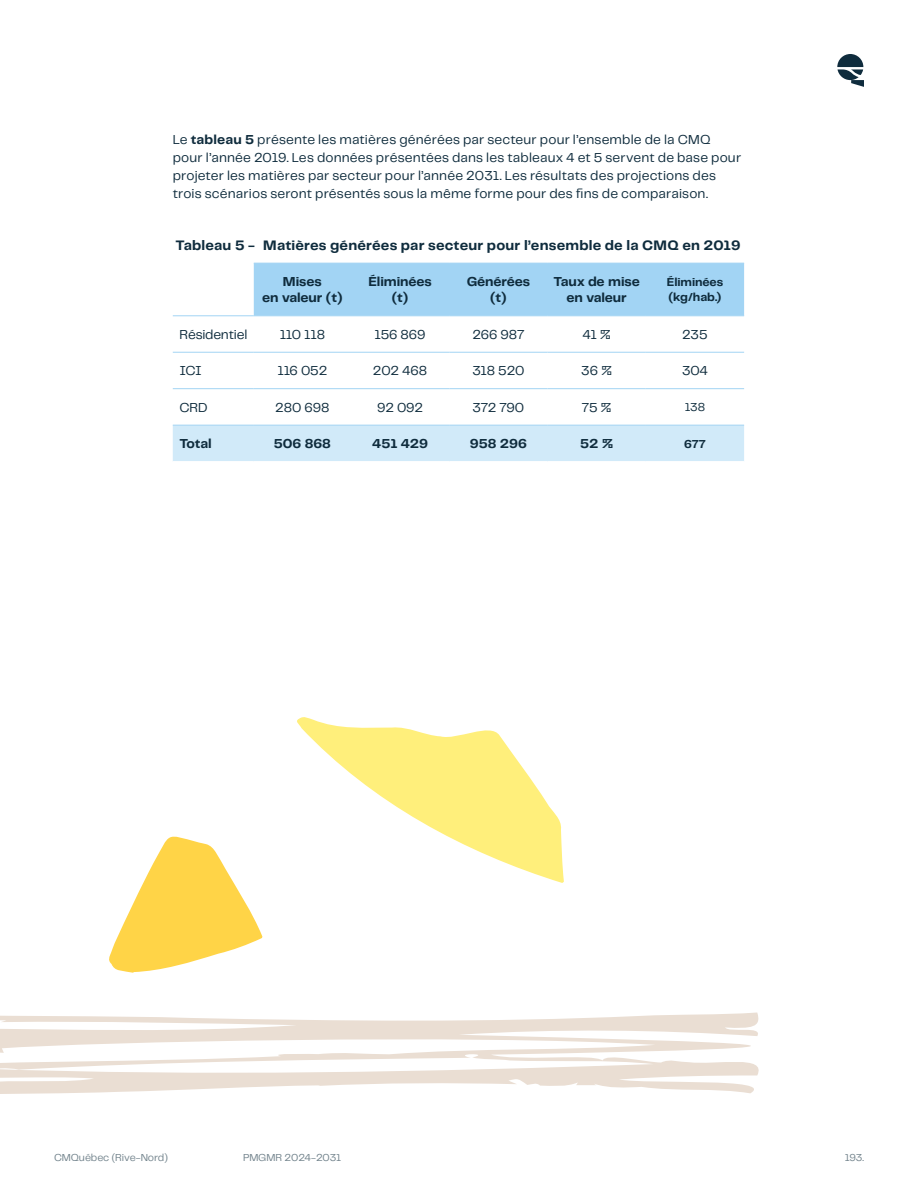
<style>
.page{position:relative;width:918px;height:1188px;background:#fff}
.page>*{position:absolute;margin:0;border:0;box-sizing:border-box;transform-origin:0 0}
.t1{font:700 14.25px "PP Telegraf";letter-spacing:.015em;color:#0f2c3d}
.t2{font:13.5px/18px "PP Telegraf";letter-spacing:.01em;color:#0f2c3d}
.t3{font:700 13.5px/16.2px "PP Telegraf";letter-spacing:-.005em;color:#0f2c3d;text-align:center}
.t4{font:13.5px "PP Telegraf";letter-spacing:-.01em;color:#0f2c3d}
.t5{font:700 12px/14.4px "PP Telegraf";letter-spacing:-.005em;color:#0f2c3d}
.t6{font:12px "PP Telegraf";color:#0f2c3d}
.t7{font:10.5px "PP Telegraf";letter-spacing:-.01em;color:#72838c}
.s1{font-weight:700}
</style>
<div class="page">
<svg style="left:0;top:1013px;width:759px;height:81px"></svg>
<svg style="left:109px;top:836px;width:154px;height:137px"></svg>
<svg style="left:297px;top:717px;width:267px;height:166px"></svg>
<svg style="left:837px;top:54px;width:27px;height:33px"></svg>
<div style="left:254px;top:264px;width:490px;height:52px;background:#a2d4f4"></div>
<svg style="left:173px;top:351px;width:571px;height:74px"></svg>
<div style="left:173px;top:426px;width:571px;height:35px;background:#d1eaf9"></div>
<hr style="left:173px;top:352px;width:81px;height:1px;background:#a2d4f4">
<hr style="left:254px;top:352px;width:97px;height:1px;background:#a2d4f4">
<hr style="left:351px;top:352px;width:98px;height:1px;background:#a2d4f4">
<hr style="left:449px;top:352px;width:99px;height:1px;background:#a2d4f4">
<hr style="left:548px;top:352px;width:98px;height:1px;background:#a2d4f4">
<hr style="left:646px;top:352px;width:98px;height:1px;background:#a2d4f4">
<hr style="left:173px;top:388px;width:81px;height:1px;background:#a2d4f4">
<hr style="left:254px;top:388px;width:97px;height:1px;background:#a2d4f4">
<hr style="left:351px;top:388px;width:98px;height:1px;background:#a2d4f4">
<hr style="left:449px;top:388px;width:99px;height:1px;background:#a2d4f4">
<hr style="left:548px;top:388px;width:98px;height:1px;background:#a2d4f4">
<hr style="left:646px;top:388px;width:98px;height:1px;background:#a2d4f4">
<hr style="left:254px;top:263px;width:97px;height:1px;background:#a2d4f4">
<hr style="left:351px;top:263px;width:98px;height:1px;background:#a2d4f4">
<hr style="left:449px;top:263px;width:99px;height:1px;background:#a2d4f4">
<hr style="left:548px;top:263px;width:98px;height:1px;background:#a2d4f4">
<hr style="left:646px;top:263px;width:98px;height:1px;background:#a2d4f4">
<hr style="left:173px;top:316px;width:81px;height:1px;background:#a2d4f4">
<hr style="left:254px;top:316px;width:97px;height:1px;background:#a2d4f4">
<hr style="left:351px;top:316px;width:98px;height:1px;background:#a2d4f4">
<hr style="left:449px;top:316px;width:99px;height:1px;background:#a2d4f4">
<hr style="left:548px;top:316px;width:98px;height:1px;background:#a2d4f4">
<hr style="left:646px;top:316px;width:98px;height:1px;background:#a2d4f4">
<hr style="left:173px;top:425px;width:81px;height:1px;background:#a2d4f4">
<hr style="left:254px;top:425px;width:97px;height:1px;background:#a2d4f4">
<hr style="left:351px;top:425px;width:98px;height:1px;background:#a2d4f4">
<hr style="left:449px;top:425px;width:99px;height:1px;background:#a2d4f4">
<hr style="left:548px;top:425px;width:98px;height:1px;background:#a2d4f4">
<hr style="left:646px;top:425px;width:98px;height:1px;background:#a2d4f4">
<p class="t2" style="left:173px;top:131px;width:570px">Le <span class="s1">tableau 5</span> présente les matières générées par secteur pour l’ensemble de la CMQ pour l’année 2019. Les données présentées dans les tableaux 4 et 5 servent de base pour projeter les matières par secteur pour l’année 2031. Les résultats des projections des trois scénarios seront présentés sous la même forme pour des fins de comparaison.</p>
<p class="t1" style="left:176px;top:236px;width:567px">Tableau 5 - Matières générées par secteur pour l’ensemble de la CMQ en 2019</p>
<p class="t3" style="left:262px;top:273px;width:82px">Mises<br>en valeur (t)</p>
<p class="t3" style="left:368px;top:273px;width:65px">Éliminées (t)</p>
<p class="t3" style="left:467px;top:273px;width:65px">Générées (t)</p>
<p class="t3" style="left:554px;top:273px;width:88px">Taux de mise en valeur</p>
<p class="t5" style="left:667px;top:275px;width:58px">Éliminées (kg/hab.)</p>
<p class="t4" style="left:180px;top:325px;width:70px">Résidentiel</p>
<p class="t2" style="left:280px;top:325px;width:47px">110 118</p>
<p class="t2" style="left:375px;top:325px;width:52px">156 869</p>
<p class="t2" style="left:472px;top:325px;width:54px">266 987</p>
<p class="t2" style="left:583px;top:325px;width:30px">41 %</p>
<p class="t2" style="left:682px;top:325px;width:27px">235</p>
<p class="t2" style="left:180px;top:361px;width:24px">ICI</p>
<p class="t2" style="left:277px;top:361px;width:51px">116 052</p>
<p class="t2" style="left:373px;top:361px;width:56px">202 468</p>
<p class="t2" style="left:472px;top:361px;width:54px">318 520</p>
<p class="t2" style="left:581px;top:361px;width:32px">36 %</p>
<p class="t2" style="left:682px;top:361px;width:27px">304</p>
<p class="t2" style="left:180px;top:398px;width:30px">CRD</p>
<p class="t2" style="left:275px;top:398px;width:56px">280 698</p>
<p class="t2" style="left:377px;top:398px;width:48px">92 092</p>
<p class="t2" style="left:473px;top:398px;width:53px">372 790</p>
<p class="t2" style="left:582px;top:398px;width:31px">75 %</p>
<p class="t6" style="left:685px;top:399px;width:22px">138</p>
<p class="t3" style="left:180px;top:435px;width:34px">Total</p>
<p class="t3" style="left:274px;top:435px;width:59px">506 868</p>
<p class="t3" style="left:372px;top:435px;width:57px">451 429</p>
<p class="t3" style="left:470px;top:435px;width:59px">958 296</p>
<p class="t3" style="left:580px;top:435px;width:35px">52 %</p>
<p class="t5" style="left:684px;top:436px;width:23px">677</p>
<p class="t7" style="left:54px;top:1150px;width:115px">CMQuébec (Rive-Nord)</p>
<p class="t7" style="left:243px;top:1150px;width:100px">PMGMR 2024-2031</p>
<p class="t7" style="left:845px;top:1150px;width:21px">193.</p>
</div>
